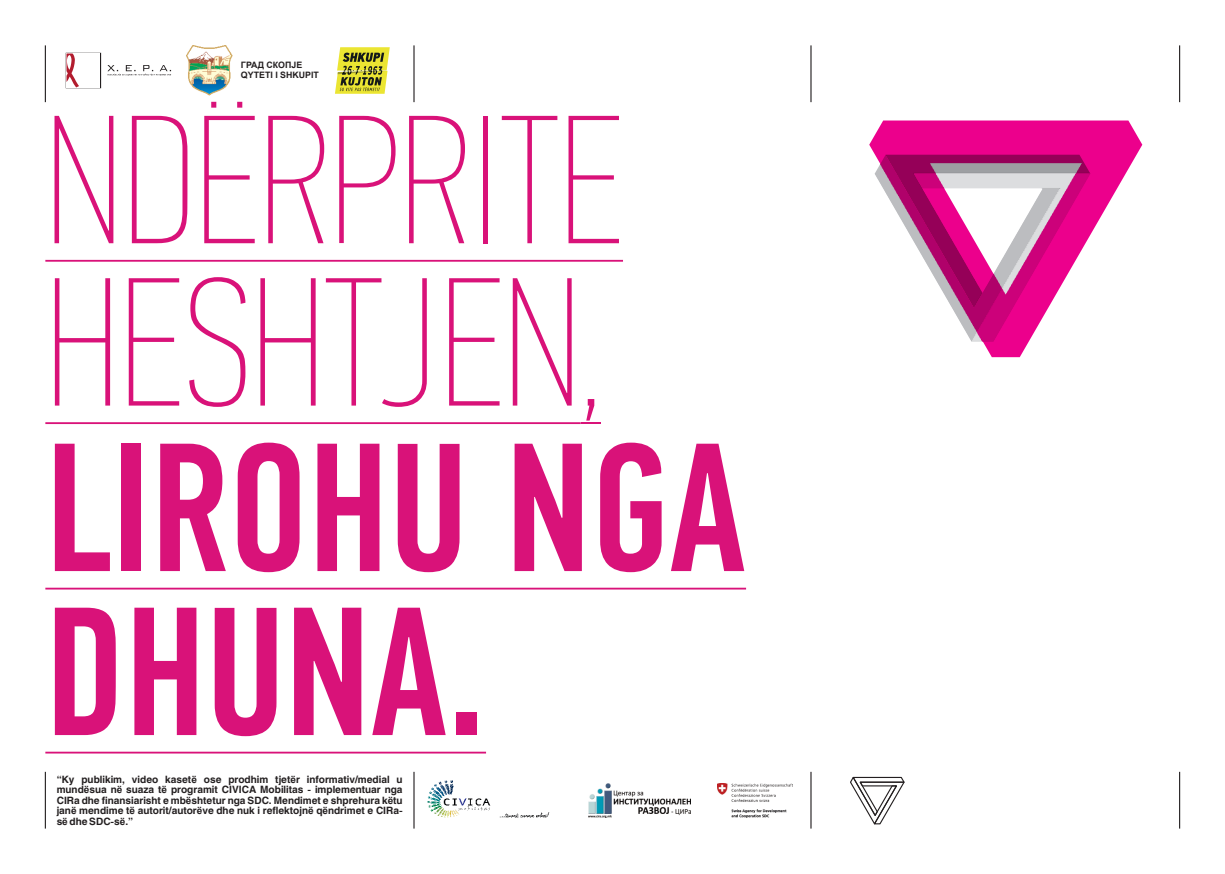
<style>
.page{position:relative;width:1225px;height:874px;background:#fff}
.page>*{position:absolute;margin:0;border:0;box-sizing:border-box;transform-origin:0 0}
.t1{font:182.8px/162.2px "PF Din Text Comp Pro X Thin";color:#d91279}
.t2{font:500 182.8px/163.8px "PF Din Text Comp Pro";color:#d91279}
.t3{font:700 10px/10.4px "Helios";color:#231f20;text-align:justify}
.t4{font:700 8.8px/9.8px "Arial";color:#231f20}
.s1{font-family:"Arial"}
</style>
<div class="page">
<img style="left:186px;top:45px;width:47px;height:51px">
<svg style="left:66px;top:53px;width:35px;height:35px"></svg>
<svg style="left:107px;top:65px;width:64px;height:11px"></svg>
<svg style="left:869px;top:120px;width:273px;height:237px"></svg>
<img style="left:874px;top:155px;width:40px;height:186px">
<img style="left:914px;top:307px;width:176px;height:34px">
<img style="left:885px;top:155px;width:205px;height:152px">
<hr style="left:45px;top:260px;width:578px;height:1px;background:#d91279">
<hr style="left:45px;top:422px;width:536px;height:2px;background:#d91279">
<svg style="left:581px;top:422px;width:19px;height:2px"></svg>
<hr style="left:45px;top:587px;width:701px;height:2px;background:#d91279">
<hr style="left:45px;top:751px;width:441px;height:2px;background:#d91279">
<img style="left:427px;top:780px;width:123px;height:38px">
<img style="left:717px;top:783px;width:75px;height:34px">
<img style="left:589px;top:783px;width:101px;height:34px">
<hr style="left:45px;top:771px;width:1px;height:57px;background:#231f20">
<hr style="left:810px;top:771px;width:1px;height:57px;background:#231f20">
<hr style="left:1179px;top:771px;width:1px;height:57px;background:#231f20">
<hr style="left:413px;top:771px;width:1px;height:57px;background:#231f20">
<hr style="left:45px;top:45px;width:1px;height:57px;background:#231f20">
<hr style="left:413px;top:45px;width:1px;height:57px;background:#231f20">
<svg style="left:850px;top:776px;width:55px;height:49px"></svg>
<hr style="left:810px;top:45px;width:1px;height:57px;background:#231f20">
<hr style="left:1179px;top:45px;width:1px;height:57px;background:#231f20">
<svg style="left:335px;top:47px;width:55px;height:47px;background:#b9b644"></svg>
<p class="t4" style="left:241px;top:61px;width:79px">ГРАД СКОПЈЕ<br>QYTETI I SHKUPIT</p>
<h1 class="t1" style="left:45px;top:116px;width:579px">NDËRPRITE<br>HESHTJEN,</h1>
<h1 class="t2" style="left:45px;top:443px;width:702px">LIROHU NGA<br>DHUNA.</h1>
<p class="t3" style="left:57px;top:774px;width:347px">“Ky publikim, video kaset<span class="s1">ë</span> ose prodhim tjet<span class="s1">ë</span>r informativ/medial u mund<span class="s1">ë</span>sua n<span class="s1">ë</span> suaza t<span class="s1">ë</span> programit CIVICA Mobilitas - implementuar nga CIRa dhe finansiarisht e mb<span class="s1">ë</span>shtetur nga SDC. Mendimet e shprehura k<span class="s1">ë</span>tu jan<span class="s1">ë</span> mendime t<span class="s1">ë</span> autorit/autor<span class="s1">ë</span>ve dhe nuk i reflektojn<span class="s1">ë</span> q<span class="s1">ë</span>ndrimet e CIRa&shy;s<span class="s1">ë</span> dhe SDC-s<span class="s1">ë</span>.”</p>
</div>
